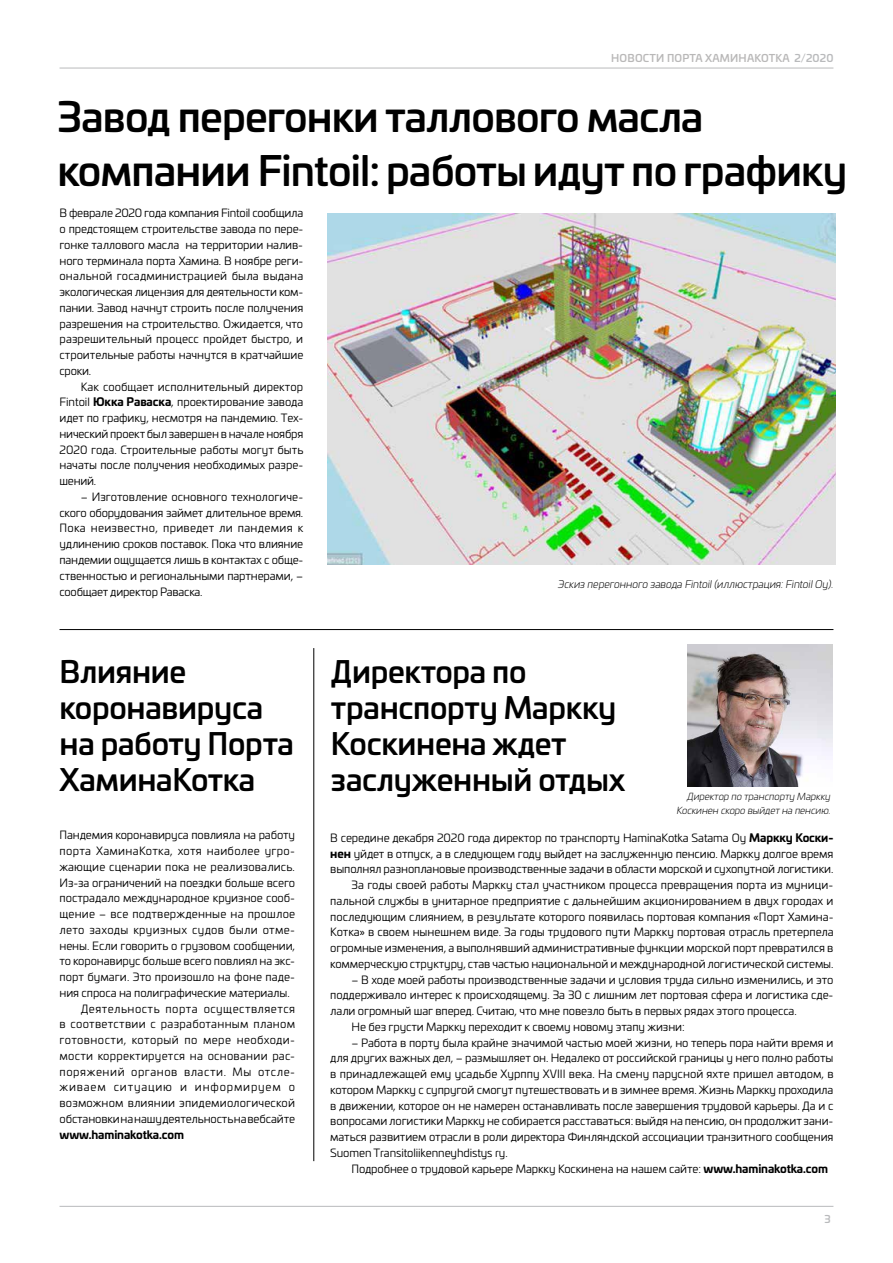
<style>
.page{position:relative;width:893px;height:1263px;background:#fff}
.page>*{position:absolute;margin:0;border:0;box-sizing:border-box;transform-origin:0 0}
.t1{font:500 40.5px/54px "Univia Pro";letter-spacing:-.02em;color:#000}
.t2{font:500 30px/36px "Univia Pro";letter-spacing:-.01em;color:#000}
.t3{font:11.25px/15.8px "Univia Pro";letter-spacing:-.01em;color:#000;text-align:justify}
.t4{font:11.25px "Univia Pro";letter-spacing:.025em;color:#000}
.t5{font:11.25px "Univia Pro";letter-spacing:.03em;color:#000}
.t6{font:11.25px "Univia Pro";letter-spacing:.015em;color:#000}
.t7{font:11.25px "Univia Pro";letter-spacing:.01em;color:#000}
.t8{font:11.25px "Univia Pro";letter-spacing:.035em;color:#000}
.t9{font:11.25px "Univia Pro";letter-spacing:.045em;color:#000}
.t10{font:11.25px "Univia Pro";letter-spacing:.05em;color:#000}
.t11{font:11.25px "Univia Pro";letter-spacing:.07em;color:#000}
.t12{font:700 11.25px "Univia Pro";letter-spacing:-.01em;color:#000}
.t13{font:italic 300 10.5px "Univia Pro";letter-spacing:-.01em;color:#000}
.t14{font:500 10.5px "Univia Pro";letter-spacing:.02em;color:#b9b8b8}
.t15{font:500 10.5px "Univia Pro";color:#b9babc}
.t16{font:italic 300 9.75px/13.5px "Univia Pro";letter-spacing:-.01em;color:#000;text-align:right}
.s1{color:#b9babc}
.s2{font-weight:700}
</style>
<div class="page">
<hr style="left:60px;top:1206px;width:773px;height:1px;background:#b9babc">
<hr style="left:60px;top:68px;width:773px;height:1px;background:#b9babc">
<img style="left:688px;top:645px;width:145px;height:141px">
<hr style="left:314px;top:648px;width:1px;height:513px;background:#000">
<img style="left:328px;top:214px;width:507px;height:351px">
<hr style="left:60px;top:629px;width:773px;height:1px;background:#000">
<p class="t14" style="left:611px;top:50px;width:224px">НОВОСТИ ПОРТА ХАМИНАКОТКА <span class="s1">2/2020</span></p>
<h1 class="t1" style="left:57px;top:88px;width:791px">Завод перегонки таллового масла компании Fintoil: работы идут по графику</h1>
<p class="t3" style="left:60px;top:205px;width:245px">В феврале 2020 года компания Fintoil сообщила о предстоящем строительстве завода по пере&shy;гонке таллового масла на территории налив&shy;ного терминала порта Хамина. В ноябре реги&shy;ональной госадминистрацией была выдана экологическая лицензия для деятельности ком&shy;пании. Завод начнут строить после получения разрешения на строительство. Ожидается, что разрешительный процесс пройдет быстро, и строительные работы начнутся в кратчайшие сроки.</p>
<p class="t3" style="left:60px;top:378px;width:245px;text-indent:21px">Как сообщает исполнительный директор Fintoil <span class="s2">Юкка Раваска</span>, проектирование завода идет по графику, несмотря на пандемию. Тех&shy;нический проект был завершен в начале ноября 2020 года. Строительные работы могут быть начаты после получения необходимых разре&shy;шений.</p>
<p class="t3" style="left:60px;top:488px;width:245px;text-indent:21px">– Изготовление основного технологиче&shy;ского оборудования займет длительное время.<br>Пока неизвестно, приведет ли пандемия к удлинению сроков поставок. Пока что влияние пандемии ощущается лишь в контактах с обще&shy;ственностью и региональными партнерами, – сообщает директор Раваска.</p>
<p class="t13" style="left:558px;top:577px;width:277px">Эскиз перегонного завода Fintoil (иллюстрация: Fintoil Oy).</p>
<h2 class="t2" style="left:60px;top:652px;width:236px">Влияние коронавируса на работу Порта<br>ХаминаКотка</h2>
<p class="t3" style="left:60px;top:827px;width:237px">Пандемия коронавируса повлияла на работу</p>
<p class="t5" style="left:60px;top:843px;width:237px">порта ХаминаКотка, хотя наиболее угро-</p>
<p class="t7" style="left:60px;top:858px;width:237px">жающие сценарии пока не реализовались.</p>
<p class="t3" style="left:60px;top:874px;width:237px">Из-за ограничений на поездки больше всего</p>
<p class="t3" style="left:60px;top:890px;width:237px">пострадало международное круизное сооб-</p>
<p class="t6" style="left:60px;top:906px;width:237px">щение – все подтвержденные на прошлое</p>
<p class="t5" style="left:60px;top:921px;width:237px">лето заходы круизных судов были отме-</p>
<p class="t3" style="left:60px;top:937px;width:237px">нены. Если говорить о грузовом сообщении,</p>
<p class="t3" style="left:60px;top:953px;width:237px">то коронавирус больше всего повлиял на экс-</p>
<p class="t3" style="left:60px;top:968px;width:237px">порт бумаги. Это произошло на фоне паде-</p>
<p class="t3" style="left:60px;top:984px;width:232px">ния спроса на полиграфические материалы.</p>
<p class="t9" style="left:81px;top:1000px;width:216px">Деятельность порта осуществляется</p>
<p class="t4" style="left:60px;top:1016px;width:237px">в соответствии с разработанным планом</p>
<p class="t8" style="left:60px;top:1032px;width:237px">готовности, который по мере необходи-</p>
<p class="t4" style="left:60px;top:1047px;width:237px">мости корректируется на основании рас-</p>
<p class="t10" style="left:60px;top:1063px;width:237px">поряжений органов власти. Мы отсле-</p>
<p class="t11" style="left:60px;top:1079px;width:237px">живаем ситуацию и информируем о</p>
<p class="t6" style="left:60px;top:1095px;width:237px">возможном влиянии эпидемиологической</p>
<p class="t3" style="left:60px;top:1110px;width:237px">обстановки на нашу деятельность на вебсайте</p>
<p class="t12" style="left:60px;top:1125px;width:126px">www.haminakotka.com</p>
<h2 class="t2" style="left:331px;top:652px;width:296px">Директора по транспорту Маркку<br>Коскинена ждет заслуженный отдых</h2>
<p class="t16" style="left:677px;top:789px;width:155px">Директор по транспорту Маркку<br>Коскинен скоро выйдет на пенсию.</p>
<p class="t3" style="left:330px;top:829px;width:505px;text-align:right">В середине декабря 2020 года директор по транспорту HaminaKotka Satama Oy <span class="s2">Маркку Коски&shy;нен</span> уйдет в отпуск, а в следующем году выйдет на заслуженную пенсию. Маркку долгое время выполнял разноплановые производственные задачи в области морской и сухопутной логистики.<br>За годы своей работы Маркку стал участником процесса превращения порта из муници&shy;пальной службы в унитарное предприятие с дальнейшим акционированием в двух городах и последующим слиянием, в результате которого появилась портовая компания «Порт Хамина-Котка» в своем нынешнем виде. За годы трудового пути Маркку портовая отрасль претерпела огромные изменения, а выполнявший административные функции морской порт превратился в коммерческую структуру, став частью национальной и международной логистической системы.</p>
<p class="t3" style="left:351px;top:971px;width:483px">– В ходе моей работы производственные задачи и условия труда сильно изменились, и это</p>
<p class="t3" style="left:330px;top:987px;width:505px">поддерживало интерес к происходящему. За 30 с лишним лет портовая сфера и логистика сде-</p>
<p class="t3" style="left:330px;top:1002px;width:468px">лали огромный шаг вперед. Считаю, что мне повезло быть в первых рядах этого процесса.</p>
<p class="t3" style="left:351px;top:1018px;width:335px">Не без грусти Маркку переходит к своему новому этапу жизни:</p>
<p class="t3" style="left:330px;top:1034px;width:505px;text-indent:21px">– Работа в порту была крайне значимой частью моей жизни, но теперь пора найти время и для других важных дел, – размышляет он. Недалеко от российской границы у него полно работы в принадлежащей ему усадьбе Хурппу XVIII века. На смену парусной яхте пришел автодом, в котором Маркку с супругой смогут путешествовать и в зимнее время. Жизнь Маркку проходила в движении, которое он не намерен останавливать после завершения трудовой карьеры. Да и с вопросами логистики Маркку не собирается расставаться: выйдя на пенсию, он продолжит зани&shy;маться развитием отрасли в роли директора Финляндской ассоциации транзитного сообщения Suomen Transitoliikenneyhdistys ry.</p>
<p class="t3" style="left:351px;top:1160px;width:478px">Подробнее о трудовой карьере Маркку Коскинена на нашем сайте: <span class="s2">www.haminakotka.com</span></p>
<p class="t15" style="left:825px;top:1211px;width:8px">3</p>
</div>
